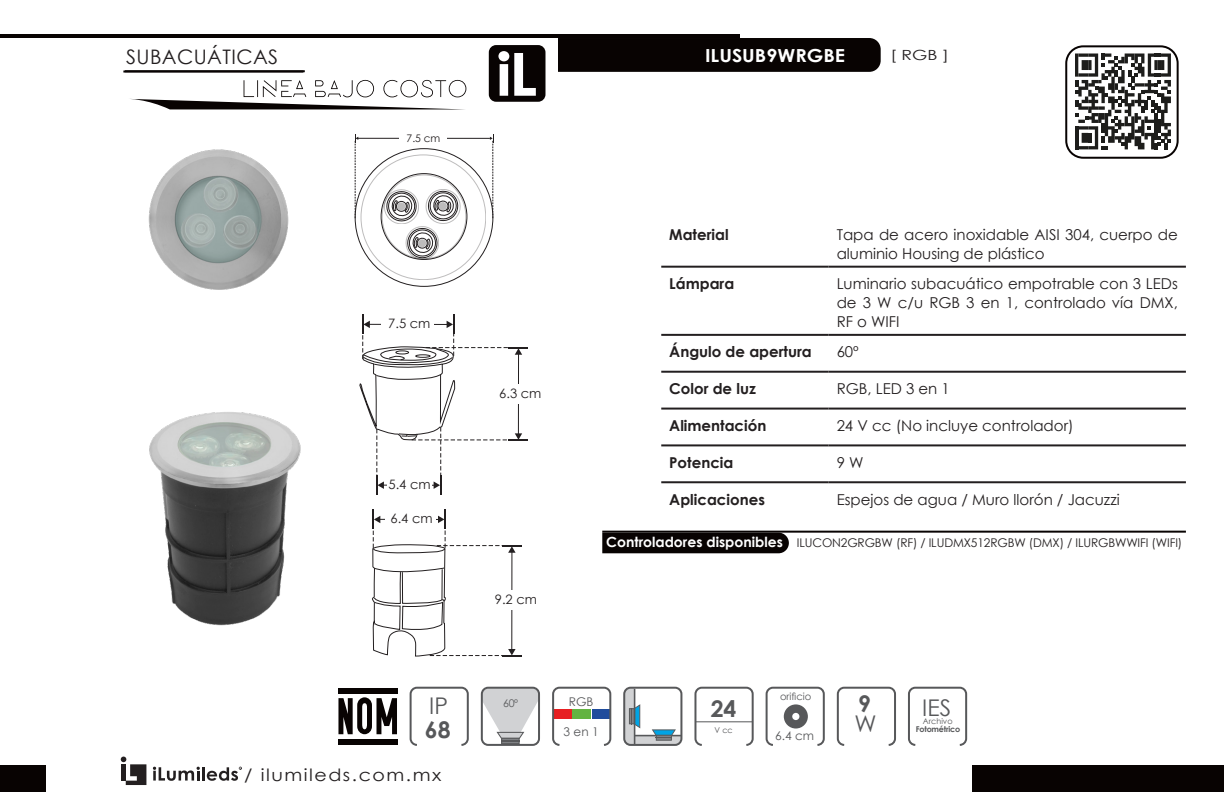
<style>
.page{position:relative;width:1224px;height:792px;background:#fff}
.page>*{position:absolute;margin:0;border:0;box-sizing:border-box;transform-origin:0 0}
.t1{font:23px "Century Gothic";color:#57585a}
.t2{font:700 23px "Century Gothic";color:#57585a}
.t3{font:20px "Century Gothic";letter-spacing:.02em;color:#231f20}
.t4{font:700 18px "Century Gothic";color:#fff;scale:1.1 1}
.t5{font:17px "Century Gothic";letter-spacing:.08em;color:#231f20;scale:1.12 1}
.t6{font:15px/18.8px "Century Gothic";color:#231f20}
.t7{font:700 15px "Century Gothic";color:#231f20}
.t8{font:14px "Century Gothic";color:#231f20;scale:1.25 1}
.t9{font:13px "Century Gothic";color:#231f20}
.tables_CONTENT{font:12px "Century Gothic";letter-spacing:-.01em;color:#231f20}
.t10{font:12px "Century Gothic";color:#57585a}
.t11{font:10.6px "Century Gothic";color:#57585a}
.t12{font:10.4px "Century Gothic";color:#231f20}
.t13{font:10px "Century Gothic";color:#57585a}
.t14{font:700 8px "Century Gothic";letter-spacing:-.025em;color:#57585a}
.t15{font:8px "Century Gothic";color:#57585a}
.s1{font-weight:700;font-size:14px;color:#fff}
</style>
<div class="page">
<div style="left:1065px;top:45px;width:114px;height:114px;border:2px solid #080302;border-radius:17px"></div>
<hr style="left:0;top:34px;width:739px;height:4px;background:#080302">
<div style="left:558px;top:38px;width:323px;height:34px;background:#080302"></div>
<hr style="left:123px;top:71px;width:180px;height:2px;background:#080302">
<div style="left:0;top:765px;width:45px;height:27px;background:#080302"></div>
<div style="left:972px;top:765px;width:252px;height:27px;background:#080302"></div>
<hr style="left:202px;top:767px;width:3px;height:14px;background:#231f20">
<svg style="left:207px;top:767px;width:35px;height:14px"></svg>
<svg style="left:153px;top:767px;width:47px;height:14px"></svg>
<svg style="left:121px;top:757px;width:25px;height:28px"></svg>
<div style="left:121px;top:764px;width:5px;height:17px;background:#231f20"></div>
<svg style="left:372px;top:510px;width:149px;height:147px"></svg>
<hr style="left:442px;top:569px;width:1px;height:31px;background:#231f20">
<svg style="left:359px;top:315px;width:169px;height:180px"></svg>
<img style="left:148px;top:149px;width:141px;height:141px">
<img style="left:149px;top:412px;width:152px;height:214px">
<hr style="left:357px;top:138px;width:133px;height:1px;background:#231f20">
<div style="left:399px;top:131px;width:48px;height:15px;background:#fff"></div>
<svg style="left:355px;top:134px;width:3px;height:75px"></svg>
<svg style="left:490px;top:134px;width:4px;height:84px"></svg>
<svg style="left:384px;top:189px;width:76px;height:70px"></svg>
<svg style="left:1075px;top:53px;width:96px;height:96px"></svg>
<div style="left:489px;top:45px;width:56px;height:57px;background:#080302;border-radius:7px"></div>
<svg style="left:498px;top:51px;width:38px;height:45px"></svg>
<hr style="left:661px;top:266px;width:168px;height:2px;background:#231f20">
<hr style="left:829px;top:266px;width:357px;height:2px;background:#231f20">
<hr style="left:661px;top:334px;width:168px;height:2px;background:#231f20">
<hr style="left:829px;top:334px;width:357px;height:2px;background:#231f20">
<hr style="left:661px;top:371px;width:168px;height:2px;background:#231f20">
<hr style="left:829px;top:371px;width:357px;height:2px;background:#231f20">
<hr style="left:661px;top:408px;width:168px;height:2px;background:#231f20">
<hr style="left:829px;top:408px;width:357px;height:2px;background:#231f20">
<hr style="left:661px;top:444px;width:168px;height:2px;background:#231f20">
<hr style="left:829px;top:444px;width:357px;height:2px;background:#231f20">
<hr style="left:661px;top:481px;width:168px;height:2px;background:#231f20">
<hr style="left:829px;top:481px;width:357px;height:2px;background:#231f20">
<hr style="left:125px;top:70px;width:180px;height:2px;background:#080302">
<div style="left:338px;top:688px;width:60px;height:6px;background:#080302"></div>
<div style="left:338px;top:739px;width:60px;height:5px;background:#080302"></div>
<svg style="left:338px;top:697px;width:59px;height:37px"></svg>
<div style="left:410px;top:687px;width:59px;height:59px;border:2px solid #57585a;border-radius:6px"></div>
<div style="left:553px;top:709px;width:18px;height:10px;background:#e71f22"></div>
<div style="left:573px;top:709px;width:18px;height:10px;background:#63b341"></div>
<div style="left:592px;top:709px;width:18px;height:10px;background:#204c9c"></div>
<div style="left:552px;top:687px;width:59px;height:59px;border:2px solid #57585a;border-radius:6px"></div>
<div style="left:766px;top:687px;width:59px;height:59px;border:2px solid #57585a;border-radius:6px"></div>
<div style="left:784px;top:704px;width:24px;height:25px;background:#57585a;border-radius:50%"></div>
<div style="left:792px;top:713px;width:7px;height:7px;background:#fff;border-radius:50%"></div>
<div style="left:694px;top:687px;width:60px;height:59px;border:2px solid #57585a;border-radius:6px"></div>
<hr style="left:695px;top:721px;width:58px;height:1px;background:#57585a">
<div style="left:623px;top:687px;width:59px;height:59px;border:2px solid #57585a;border-radius:6px"></div>
<svg style="left:624px;top:688px;width:57px;height:58px"></svg>
<svg style="left:484px;top:690px;width:53px;height:53px"></svg>
<div style="left:481px;top:687px;width:59px;height:59px;border:2px solid #57585a;border-radius:6px"></div>
<div style="left:837px;top:687px;width:59px;height:59px;border:2px solid #57585a;border-radius:6px"></div>
<div style="left:908px;top:687px;width:59px;height:59px;border:2px solid #57585a;border-radius:6px"></div>
<svg style="left:130px;top:80px;width:336px;height:29px"></svg>
<div style="left:602px;top:533px;width:187px;height:20px;background:#080302"></div>
<hr style="left:602px;top:531px;width:584px;height:2px;background:#080302">
<p class="t3" style="left:126px;top:43px;width:153px">SUBACUÁTICAS</p>
<p class="t12" style="left:407px;top:132px;width:35px">7.5 cm</p>
<p class="t9" style="left:388px;top:315px;width:44px">7.5 cm</p>
<p class="t9" style="left:389px;top:476px;width:44px">5.4 cm</p>
<p class="t9" style="left:391px;top:510px;width:44px">6.4 cm</p>
<p class="t1" style="left:429px;top:689px;width:20px">IP</p>
<p class="t2" style="left:425px;top:712px;width:27px">68</p>
<p class="t5" style="left:244px;top:763px;width:178px">/ ilumileds.com.mx</p>
<p class="t4" style="left:705px;top:42px;width:129px">ILUSUB9WRGBE</p>
<p class="t8" style="left:890px;top:45px;width:48px">[ RGB ]</p>
<p class="t9" style="left:499px;top:386px;width:44px">6.3 cm</p>
<p class="t9" style="left:495px;top:592px;width:44px">9.2 cm</p>
<p class="t7" style="left:669px;top:223px;width:61px">Material</p>
<p class="t6" style="left:837px;top:225px;width:343px">Tapa de acero inoxidable AISI 304, cuerpo de aluminio Housing de plástico</p>
<p class="t7" style="left:669px;top:272px;width:67px">Lámpara</p>
<p class="t6" style="left:837px;top:274px;width:343px;text-align:justify">Luminario subacuático empotrable con 3 LEDs de 3 W c/u RGB 3 en 1, controlado vía DMX, RF o WIFI</p>
<p class="t7" style="left:669px;top:341px;width:144px">Ángulo de apertura</p>
<p class="t6" style="left:837px;top:342px;width:24px">60º</p>
<p class="t7" style="left:669px;top:377px;width:88px">Color de luz</p>
<p class="t6" style="left:837px;top:379px;width:115px">RGB, LED 3 en 1</p>
<p class="t7" style="left:669px;top:414px;width:99px">Alimentación</p>
<p class="t6" style="left:837px;top:416px;width:239px">24 V cc (No incluye controlador)</p>
<p class="t7" style="left:669px;top:451px;width:66px">Potencia</p>
<p class="t6" style="left:837px;top:453px;width:28px">9 W</p>
<p class="t7" style="left:669px;top:488px;width:97px">Aplicaciones</p>
<p class="t6" style="left:837px;top:490px;width:285px">Espejos de agua / Muro llorón / Jacuzzi</p>
<p class="tables_CONTENT" style="left:606px;top:535px;width:578px"><span class="s1">Controladores disponibles</span> ILUCON2GRGBW (RF) / ILUDMX512RGBW (DMX) / ILURGBWWIFI (WIFI)</p>
<p class="t13" style="left:780px;top:689px;width:33px">orificio</p>
<p class="t10" style="left:775px;top:727px;width:40px">6.4 cm</p>
<p class="t11" style="left:503px;top:696px;width:17px">60º</p>
<p class="t2" style="left:858px;top:686px;width:14px">9</p>
<p class="t1" style="left:854px;top:708px;width:24px">W</p>
<p class="t10" style="left:569px;top:693px;width:26px">RGB</p>
<p class="t10" style="left:564px;top:723px;width:37px">3 en 1</p>
<p class="t2" style="left:711px;top:691px;width:27px">24</p>
<p class="t15" style="left:715px;top:724px;width:20px">V cc</p>
<p class="t1" style="left:922px;top:691px;width:30px">IES</p>
<p class="t15" style="left:923px;top:715px;width:31px">Archivo</p>
<p class="t14" style="left:916px;top:723px;width:46px">Fotométrico</p>
</div>
